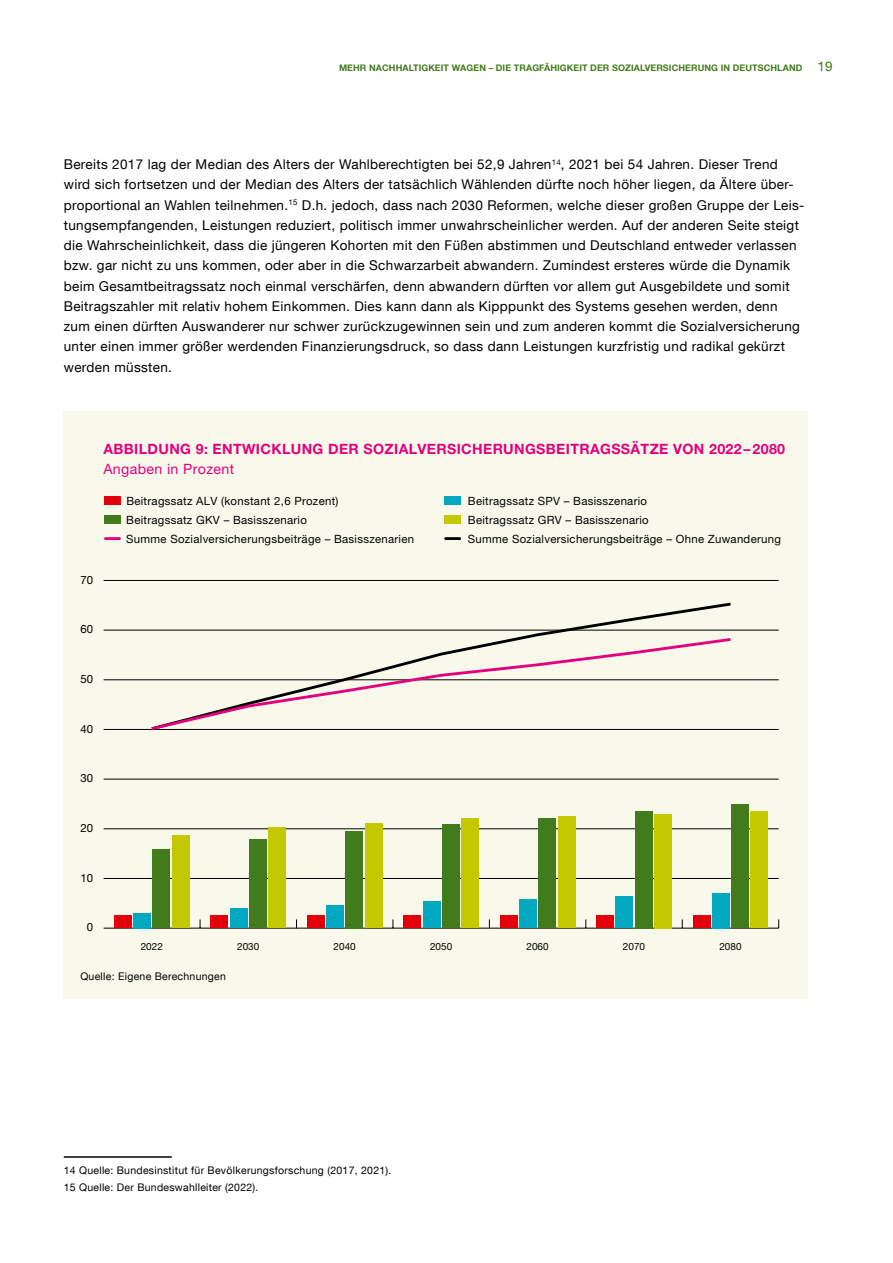
<style>
.page{position:relative;width:893px;height:1263px;background:#fff}
.page>*{position:absolute;margin:0;border:0;box-sizing:border-box;transform-origin:0 0}
.t1{font:700 14.25px "Helvetica Neue LT Com";letter-spacing:.025em;color:#e4007d}
.t2{font:14.25px "Helvetica Neue LT Com";letter-spacing:.025em;color:#e4007d}
.t3{font:13.5px/20.2px "Helvetica Neue LT Com";letter-spacing:.025em;color:#000}
.t4{font:11.4px/19.2px "Helvetica Neue LT Com";letter-spacing:.025em;color:#000}
.t5{font:10.5px/16.8px "Helvetica Neue LT Com";letter-spacing:.025em;color:#000}
.t6{font:9.9px "Helvetica Neue LT Com";color:#000}
.t7{font:700 9px "Helvetica Neue LT Com";letter-spacing:.01em;color:#427b1b}
.s1{font-weight:400;font-size:13.5px}
</style>
<div class="page">
<hr style="left:64px;top:1156px;width:108px;height:2px;background:#000">
<div style="left:63px;top:412px;width:744px;height:587px;background:#f9f9eb"></div>
<hr style="left:105px;top:537px;width:15px;height:3px;background:#e4007d">
<hr style="left:446px;top:537px;width:14px;height:3px;background:#000">
<hr style="left:104px;top:928px;width:675px;height:1px;background:#000">
<hr style="left:104px;top:878px;width:675px;height:1px;background:#000">
<hr style="left:104px;top:828px;width:675px;height:1px;background:#000">
<hr style="left:104px;top:779px;width:675px;height:1px;background:#000">
<hr style="left:104px;top:729px;width:675px;height:1px;background:#000">
<hr style="left:104px;top:679px;width:675px;height:1px;background:#000">
<hr style="left:104px;top:630px;width:675px;height:1px;background:#000">
<hr style="left:104px;top:580px;width:675px;height:1px;background:#000">
<svg style="left:151px;top:603px;width:580px;height:127px"></svg>
<svg style="left:152px;top:638px;width:579px;height:92px"></svg>
<div style="left:172px;top:836px;width:17px;height:92px;background:#c3c800"></div>
<div style="left:269px;top:827px;width:17px;height:101px;background:#c3c800"></div>
<div style="left:365px;top:824px;width:17px;height:104px;background:#c3c800"></div>
<div style="left:461px;top:819px;width:18px;height:109px;background:#c3c800"></div>
<div style="left:558px;top:816px;width:17px;height:112px;background:#c3c800"></div>
<div style="left:654px;top:814px;width:18px;height:114px;background:#c3c800"></div>
<div style="left:751px;top:811px;width:17px;height:117px;background:#c3c800"></div>
<div style="left:153px;top:849px;width:17px;height:79px;background:#427b1b"></div>
<div style="left:249px;top:839px;width:18px;height:89px;background:#427b1b"></div>
<div style="left:346px;top:831px;width:17px;height:97px;background:#427b1b"></div>
<div style="left:442px;top:824px;width:17px;height:104px;background:#427b1b"></div>
<div style="left:539px;top:818px;width:17px;height:110px;background:#427b1b"></div>
<div style="left:635px;top:811px;width:17px;height:117px;background:#427b1b"></div>
<div style="left:731px;top:804px;width:18px;height:124px;background:#427b1b"></div>
<div style="left:134px;top:913px;width:17px;height:15px;background:#00a9c1"></div>
<div style="left:230px;top:908px;width:17px;height:20px;background:#00a9c1"></div>
<div style="left:326px;top:906px;width:18px;height:22px;background:#00a9c1"></div>
<div style="left:423px;top:901px;width:17px;height:27px;background:#00a9c1"></div>
<div style="left:519px;top:899px;width:18px;height:29px;background:#00a9c1"></div>
<div style="left:616px;top:897px;width:17px;height:31px;background:#00a9c1"></div>
<div style="left:712px;top:893px;width:17px;height:35px;background:#00a9c1"></div>
<div style="left:114px;top:915px;width:18px;height:13px;background:#e3000b"></div>
<div style="left:211px;top:915px;width:17px;height:13px;background:#e3000b"></div>
<div style="left:307px;top:915px;width:17px;height:13px;background:#e3000b"></div>
<div style="left:404px;top:915px;width:17px;height:13px;background:#e3000b"></div>
<div style="left:500px;top:915px;width:17px;height:13px;background:#e3000b"></div>
<div style="left:596px;top:915px;width:18px;height:13px;background:#e3000b"></div>
<div style="left:693px;top:915px;width:17px;height:13px;background:#e3000b"></div>
<div style="left:105px;top:496px;width:16px;height:9px;background:#e3000b"></div>
<div style="left:445px;top:496px;width:16px;height:9px;background:#00a9c1"></div>
<div style="left:104px;top:515px;width:17px;height:9px;background:#427b1b"></div>
<div style="left:445px;top:515px;width:16px;height:9px;background:#c3c800"></div>
<p class="t7" style="left:339px;top:62px;width:495px">MEHR NACHHALTIGKEIT WAGEN – DIE TRAGFÄHIGKEIT DER SOZIALVERSICHERUNG IN DEUTSCHLAND <span class="s1">19</span></p>
<p class="t3" style="left:64px;top:154px;width:742px">Bereits 2017 lag der Median des Alters der Wahlberechtigten bei 52,9 Jahren<sup>14</sup>, 2021 bei 54 Jahren. Dieser Trend wird sich fortsetzen und der Median des Alters der tatsächlich Wählenden dürfte noch höher liegen, da Ältere über&shy;proportional an Wahlen teilnehmen.<sup>15</sup> D.h. jedoch, dass nach 2030 Reformen, welche dieser großen Gruppe der Leis&shy;tungsempfangenden, Leistungen reduziert, politisch immer unwahrscheinlicher werden. Auf der anderen Seite steigt die Wahrscheinlichkeit, dass die jüngeren Kohorten mit den Füßen abstimmen und Deutschland entweder verlassen bzw. gar nicht zu uns kommen, oder aber in die Schwarzarbeit abwandern. Zumindest ersteres würde die Dynamik beim Gesamtbeitragssatz noch einmal verschärfen, denn abwandern dürften vor allem gut Ausgebildete und somit Beitragszahler mit relativ hohem Einkommen. Dies kann dann als Kipppunkt des Systems gesehen werden, denn zum einen dürften Auswanderer nur schwer zurückzugewinnen sein und zum anderen kommt die Sozialversicherung unter einen immer größer werdenden Finanzierungsdruck, so dass dann Leistungen kurzfristig und radikal gekürzt werden müssten.</p>
<p class="t1" style="left:103px;top:440px;width:683px">ABBILDUNG 9: ENTWICKLUNG DER SOZIALVERSICHERUNGSBEITRAGSSÄTZE VON 2022 – 2080</p>
<p class="t2" style="left:103px;top:460px;width:132px">Angaben in Prozent</p>
<p class="t4" style="left:126px;top:491px;width:214px">Beitragssatz ALV (konstant 2,6 Prozent)</p>
<p class="t4" style="left:468px;top:491px;width:181px">Beitragssatz SPV – Basisszenario</p>
<p class="t4" style="left:126px;top:510px;width:289px">Beitragssatz GKV – Basisszenario<br>Summe Sozialversicherungsbeiträge – Basisszenarien</p>
<p class="t4" style="left:468px;top:510px;width:314px">Beitragssatz GRV – Basisszenario<br>Summe Sozialversicherungsbeiträge – Ohne Zuwanderung</p>
<p class="t4" style="left:80px;top:570px;width:14px">70</p>
<p class="t4" style="left:80px;top:619px;width:14px">60</p>
<p class="t4" style="left:80px;top:669px;width:14px">50</p>
<p class="t4" style="left:80px;top:719px;width:14px">40</p>
<p class="t4" style="left:80px;top:768px;width:14px">30</p>
<p class="t4" style="left:80px;top:818px;width:14px">20</p>
<p class="t4" style="left:80px;top:868px;width:14px">10</p>
<p class="t4" style="left:87px;top:917px;width:8px">0</p>
<p class="t6" style="left:141px;top:940px;width:24px">2022</p>
<p class="t6" style="left:237px;top:940px;width:24px">2030</p>
<p class="t6" style="left:334px;top:940px;width:24px">2040</p>
<p class="t6" style="left:430px;top:940px;width:24px">2050</p>
<p class="t6" style="left:526px;top:940px;width:24px">2060</p>
<p class="t6" style="left:623px;top:940px;width:24px">2070</p>
<p class="t6" style="left:719px;top:940px;width:24px">2080</p>
<p class="t5" style="left:80px;top:967px;width:147px">Quelle: Eigene Berechnungen</p>
<p class="t5" style="left:64px;top:1161px;width:329px">14 Quelle: Bundesinstitut für Bevölkerungsforschung (2017, 2021).<br>15 Quelle: Der Bundeswahlleiter (2022).</p>
</div>
